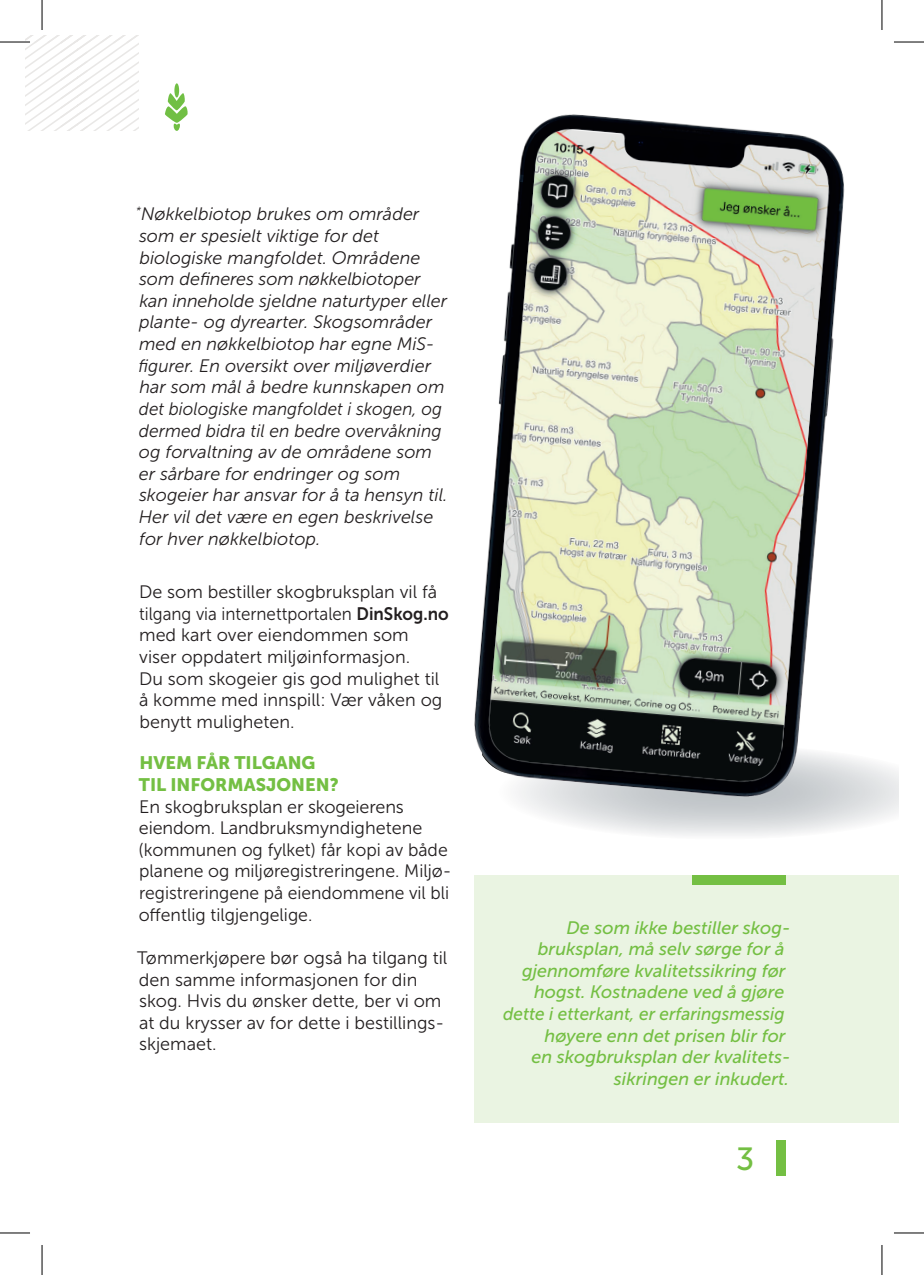
<style>
.page{position:relative;width:924px;height:1275px;background:#fff}
.page>*{position:absolute;margin:0;border:0;box-sizing:border-box;transform-origin:0 0}
.t1{font:32px "Museo Sans 500";color:#74bf43}
.t2{font:18px/21.6px "Museo Sans 300";color:#231f20}
.t3{font:italic 18px/21.6px "Museo Sans 300";color:#231f20}
.t4{font:italic 18px "Museo Sans 500";color:#74bf43}
.t5{font:italic 18px "Museo Sans 500";color:#74bf43;scale:.96 1}
.t6{font:18px/21.6px "Museo Sans 900";color:#74bf43}
.s1{font-family:"Museo Sans 700"}
</style>
<div class="page">
<svg style="left:25px;top:36px;width:114px;height:95px"></svg>
<div style="left:776px;top:1140px;width:9px;height:35px;background:#74bf43"></div>
<div style="left:174px;top:83px;width:5px;height:15px;background:#71bf44;border-radius:50%"></div>
<svg style="left:165px;top:93px;width:23px;height:38px"></svg>
<div style="left:474px;top:875px;width:424px;height:248px;background:#eaf4e2"></div>
<div style="left:692px;top:875px;width:93px;height:9px;background:#74bf43"></div>
<img style="left:474px;top:29px;width:424px;height:854px">
<hr style="left:0;top:41px;width:30px;height:2px;background:#fff">
<hr style="left:893px;top:41px;width:30px;height:2px;background:#fff">
<hr style="left:880px;top:0;width:2px;height:30px;background:#fff">
<hr style="left:0;top:42px;width:30px;height:1px;background:#000">
<hr style="left:893px;top:42px;width:30px;height:1px;background:#000">
<hr style="left:0;top:1232px;width:30px;height:1px;background:#000">
<hr style="left:893px;top:1232px;width:30px;height:1px;background:#000">
<hr style="left:42px;top:0;width:1px;height:30px;background:#000">
<hr style="left:42px;top:1245px;width:1px;height:30px;background:#000">
<hr style="left:881px;top:0;width:1px;height:30px;background:#000">
<hr style="left:881px;top:1245px;width:1px;height:30px;background:#000">
<p class="t3" style="left:136px;top:204px;width:313px"><sup>*</sup>Nøkkelbiotop brukes om områder som er spesielt viktige for det biologiske mangfoldet. Områdene som defineres som nøkkelbiotoper kan inneholde sjeldne naturtyper eller plante- og dyrearter. Skogsområder med en nøkkelbiotop har egne MiS&shy;figurer. En oversikt over miljøverdier har som mål å bedre kunnskapen om det biologiske mangfoldet i skogen, og dermed bidra til en bedre overvåkning og forvaltning av de områdene som er sårbare for endringer og som skogeier har ansvar for å ta hensyn til.<br>Her vil det være en egen beskrivelse for hver nøkkelbiotop.</p>
<p class="t2" style="left:139px;top:581px;width:311px">De som bestiller skogbruksplan vil få tilgang via internettportalen <span class="s1">DinSkog.no </span>med kart over eiendommen som viser oppdatert miljøinformasjon.<br>Du som skogeier gis god mulighet til å komme med innspill: Vær våken og benytt muligheten.</p>
<p class="t6" style="left:139px;top:752px;width:201px">HVEM FÅR TILGANG<br>TIL INFORMASJONEN?</p>
<p class="t2" style="left:139px;top:796px;width:314px">En skogbruksplan er skogeierens eiendom. Landbruksmyndighetene (kommunen og fylket) får kopi av både planene og miljøregistreringene. Miljø&shy;registreringene på eiendommene vil bli offentlig tilgjengelige.</p>
<p class="t2" style="left:137px;top:947px;width:311px">Tømmerkjøpere bør også ha tilgang til den samme informasjonen for din skog. Hvis du ønsker dette, ber vi om at du krysser av for dette i bestillings&shy;skjemaet.</p>
<p class="t4" style="left:566px;top:917px;width:225px">De som ikke bestiller skog-</p>
<p class="t4" style="left:537px;top:939px;width:248px">bruksplan, må selv sørge for å</p>
<p class="t4" style="left:522px;top:960px;width:265px">gjennomføre kvalitetssikring før</p>
<p class="t4" style="left:534px;top:982px;width:252px">hogst. Kostnadene ved å gjøre</p>
<p class="t5" style="left:503px;top:1004px;width:295px">dette i etterkant, er erfaringsmessig</p>
<p class="t4" style="left:544px;top:1025px;width:242px">høyere enn det prisen blir for</p>
<p class="t4" style="left:531px;top:1047px;width:260px">en skogbruksplan der kvalitets-</p>
<p class="t4" style="left:613px;top:1068px;width:176px">sikringen er inkudert.</p>
<h1 class="t1" style="left:735px;top:1141px;width:20px">3</h1>
</div>
